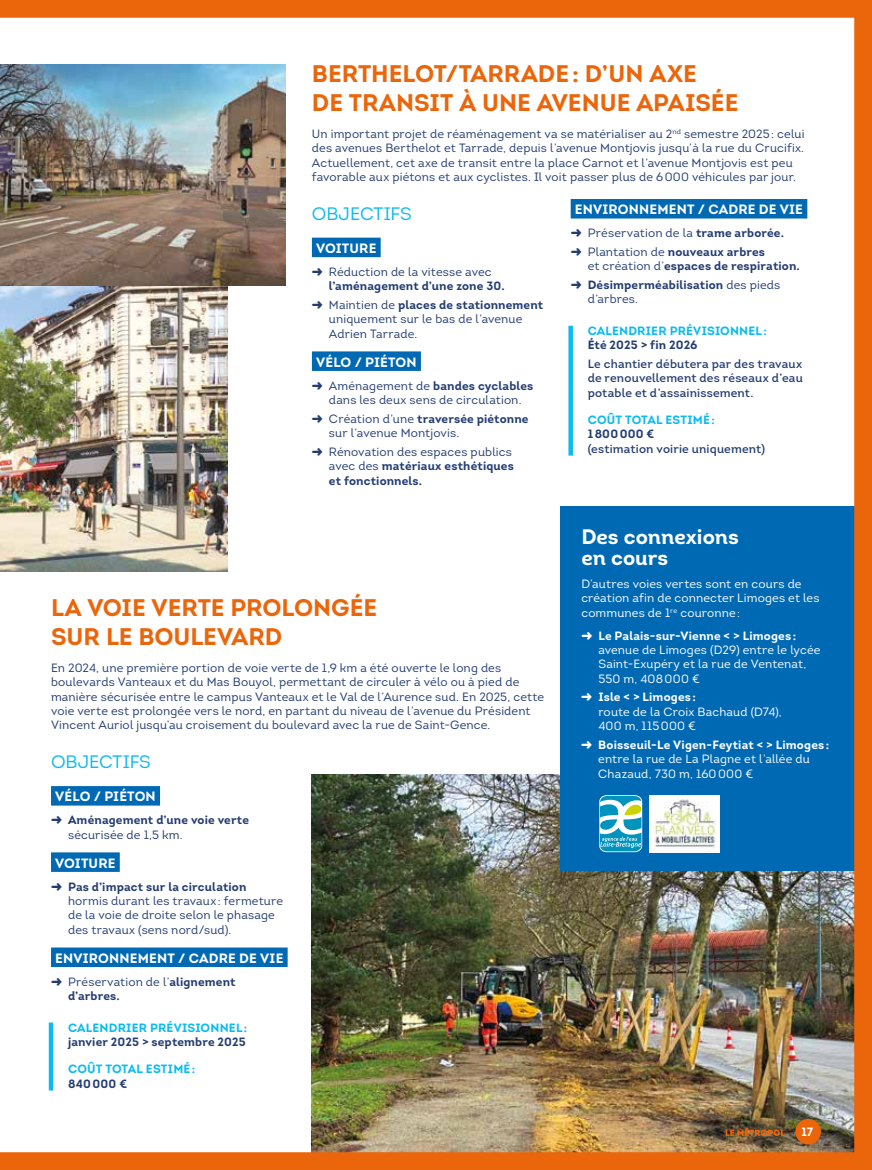
<style>
.page{position:relative;width:872px;height:1170px;background:#fff}
.page>*{position:absolute;margin:0;border:0;box-sizing:border-box;transform-origin:0 0}
.t1{font:24px/28.8px "Intro Bold Caps";color:#eb650a}
.t2{font:21px/21px "Intro Bold Alt";color:#fff}
.t3{font:18px "Intro Regular Caps";letter-spacing:-.01em;color:#0bbbef}
.t4{font:13.5px "Intro Bold Caps";letter-spacing:.01em;color:#fff}
.t5{font:12px/14.4px "Intro";letter-spacing:.01em;color:#243d70}
.t6{font:12px/14.4px "Intro";letter-spacing:.01em;color:#fff}
.t7{font:700 12px/14.4px "Intro";letter-spacing:.015em;color:#243d70}
.t8{font:600 12px/14.4px "Intro";letter-spacing:.015em;color:#243d70;text-align:justify}
.t9{font:700 12px "Intro";letter-spacing:.015em;color:#0bbbef}
.t10{font:12px "Intro Bold Caps";color:#fff}
.s1{font-weight:400}
.s2{font-weight:700}
</style>
<div class="page">
<img style="left:0;top:0;width:872px;height:1169px">
<h1 class="t1" style="left:312px;top:59px;width:428px">BERTHELOT/TARRADE: D’UN AXE<br>DE TRANSIT À UNE AVENUE APAISÉE</h1>
<p class="t5" style="left:312px;top:126px;width:494px">Un important projet de réaménagement va se matérialiser au 2<sup>nd</sup> semestre 2025: celui des avenues Berthelot et Tarrade, depuis l’avenue Montjovis jusqu’à la rue du Crucifix.<br>Actuellement, cet axe de transit entre la place Carnot et l’avenue Montjovis est peu favorable aux piétons et aux cyclistes. Il voit passer plus de 6000 véhicules par jour.</p>
<h3 class="t3" style="left:312px;top:202px;width:101px">OBJECTIFS</h3>
<p class="t4" style="left:316px;top:239px;width:62px">VOITURE</p>
<p class="t7" style="left:329px;top:264px;width:177px;text-indent:-17px">➜ <span class="s1">Réduction de la vitesse avec </span>l’aménagement d’une zone 30.</p>
<p class="t5" style="left:329px;top:297px;width:216px;text-indent:-17px">➜ Maintien de <span class="s2">places de stationnement </span>uniquement sur le bas de l’avenue<br>Adrien Tarrade.</p>
<p class="t4" style="left:316px;top:353px;width:102px">VÉLO / PIÉTON</p>
<p class="t5" style="left:312px;top:378px;width:223px;text-align:center">➜ Aménagement de <span class="s2">bandes cyclables </span>dans les deux sens de circulation.</p>
<p class="t5" style="left:329px;top:411px;width:201px;text-indent:-17px">➜ Création d’une <span class="s2">traversée piétonne </span>sur l’avenue Montjovis.</p>
<p class="t7" style="left:329px;top:444px;width:186px;text-indent:-17px">➜ <span class="s1">Rénovation des espaces publics avec des</span> matériaux esthétiques et fonctionnels.</p>
<p class="t4" style="left:575px;top:201px;width:230px">ENVIRONNEMENT / CADRE DE VIE</p>
<p class="t5" style="left:570px;top:223px;width:215px;line-height:18.6px">➜ Préservation de la <span class="s2">trame arborée. </span>➜ Plantation de <span class="s2">nouveaux arbres</span></p>
<p class="t7" style="left:570px;top:257px;width:231px;line-height:18.6px;text-indent:17px"><span class="s1">et création d’</span>espaces de respiration. ➜ Désimperméabilisation <span class="s1">des pieds</span></p>
<p class="t5" style="left:587px;top:292px;width:52px">d’arbres.</p>
<p class="t9" style="left:587px;top:323px;width:181px">CALENDRIER PRÉVISIONNEL:</p>
<p class="t7" style="left:587px;top:337px;width:111px">Été 2025 &gt; fin 2026</p>
<p class="t8" style="left:587px;top:356px;width:217px">Le chantier débutera par des travaux de renouvellement des réseaux d’eau potable et d’assainissement.</p>
<p class="t9" style="left:587px;top:412px;width:129px">COÛT TOTAL ESTIMÉ:</p>
<p class="t7" style="left:587px;top:426px;width:68px">1800000 €</p>
<p class="t8" style="left:587px;top:441px;width:179px">(estimation voirie uniquement)</p>
<h1 class="t1" style="left:51px;top:593px;width:328px">LA VOIE VERTE PROLONGÉE<br>SUR LE BOULEVARD</h1>
<p class="t5" style="left:51px;top:660px;width:495px">En 2024, une première portion de voie verte de 1,9 km a été ouverte le long des boulevards Vanteaux et du Mas Bouyol, permettant de circuler à vélo ou à pied de manière sécurisée entre le campus Vanteaux et le Val de l’Aurence sud. En 2025, cette voie verte est prolongée vers le nord, en partant du niveau de l’avenue du Président Vincent Auriol jusqu’au croisement du boulevard avec la rue de Saint-Gence.</p>
<h3 class="t3" style="left:51px;top:750px;width:101px">OBJECTIFS</h3>
<p class="t4" style="left:55px;top:788px;width:102px">VÉLO / PIÉTON</p>
<p class="t7" style="left:68px;top:812px;width:182px;text-indent:-17px">➜ Aménagement d’une voie verte <span class="s1">sécurisée de 1,5 km.</span></p>
<p class="t4" style="left:55px;top:854px;width:62px">VOITURE</p>
<p class="t5" style="left:68px;top:879px;width:216px;text-indent:-17px">➜ <span class="s2">Pas d’impact sur la circulation </span>hormis durant les travaux : fermeture de la voie de droite selon le phasage des travaux (sens nord/sud).</p>
<p class="t4" style="left:55px;top:949px;width:230px">ENVIRONNEMENT / CADRE DE VIE</p>
<p class="t7" style="left:68px;top:974px;width:169px;text-indent:-17px">➜ <span class="s1">Préservation de l’</span>alignement d’arbres.</p>
<p class="t9" style="left:68px;top:1019px;width:181px">CALENDRIER PRÉVISIONNEL:</p>
<p class="t7" style="left:68px;top:1034px;width:179px">janvier 2025 &gt; septembre 2025</p>
<p class="t9" style="left:68px;top:1061px;width:129px">COÛT TOTAL ESTIMÉ:</p>
<p class="t7" style="left:68px;top:1075px;width:61px">840000 €</p>
<h2 class="t2" style="left:581px;top:526px;width:159px">Des connexions en cours</h2>
<p class="t6" style="left:581px;top:576px;width:240px">D’autres voies vertes sont en cours de création afin de connecter Limoges et les communes de 1<sup>re</sup> couronne:</p>
<p class="t6" style="left:598px;top:628px;width:224px;text-indent:-17px">➜ <span class="s2">Le Palais-sur-Vienne &lt; &gt; Limoges: </span>avenue de Limoges (D29) entre le lycée<br>Saint-Exupéry et la rue de Ventenat,<br>550 m, 408000 €</p>
<p class="t6" style="left:598px;top:690px;width:185px;text-indent:-17px">➜ <span class="s2">Isle &lt; &gt; Limoges:<br></span>route de la Croix Bachaud (D74),<br>400 m, 115000 €</p>
<p class="t6" style="left:598px;top:737px;width:232px;text-indent:-17px">➜ <span class="s2">Boisseuil-Le Vigen-Feytiat &lt; &gt; Limoges: </span>entre la rue de La Plagne et l’allée du<br>Chazaud, 730 m, 160000 €</p>
<p class="t10" style="left:801px;top:1124px;width:13px">17</p>
</div>
